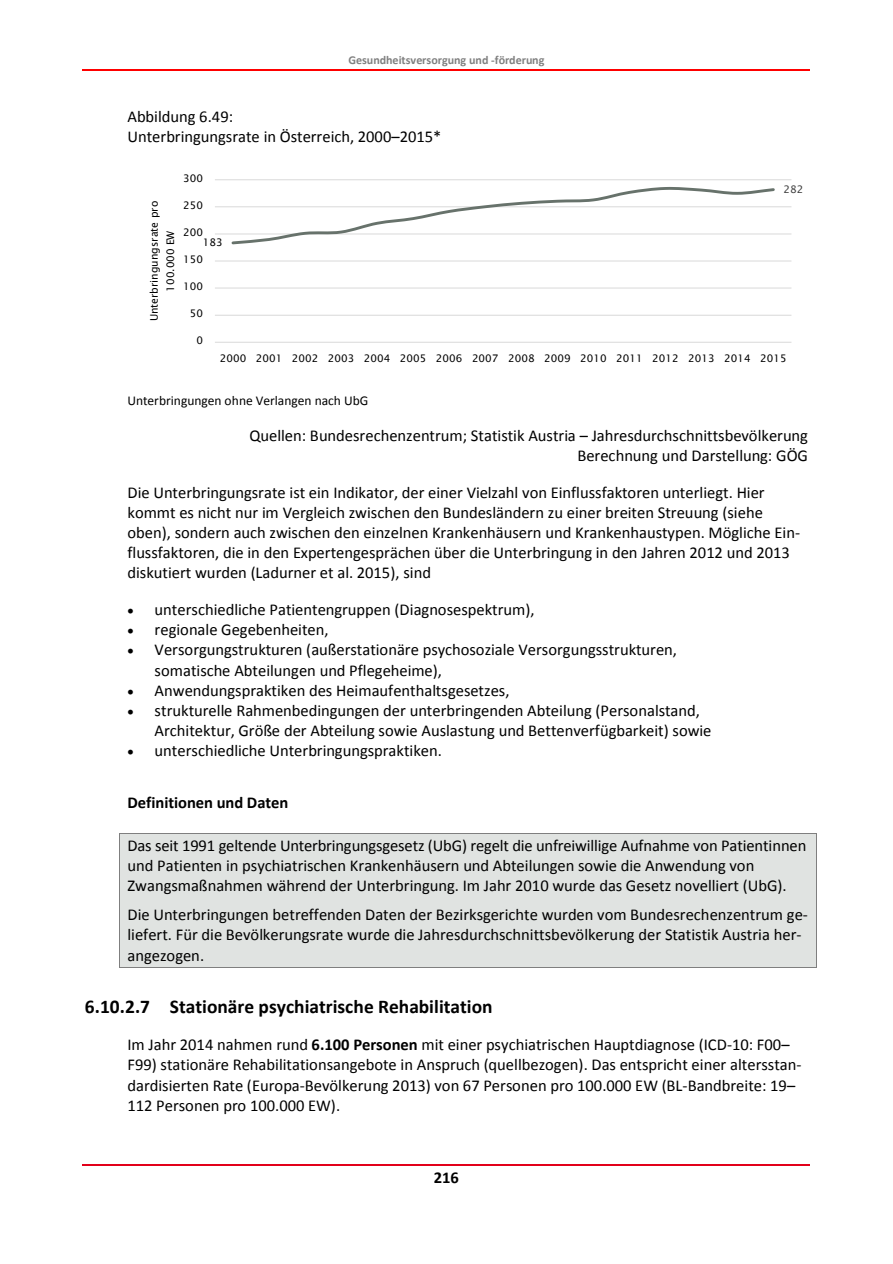
<style>
.page{position:relative;width:893px;height:1264px;background:#fff}
.page>*{position:absolute;margin:0;border:0;box-sizing:border-box;transform-origin:0 0}
.t1{font:700 19.5px "Calibri";color:#000}
.t2{font:16.5px/20.1px "Calibri";color:#000}
.t3{font:700 16.5px "Calibri";color:#000}
.t4{font:13.5px "Calibri";color:#000}
.t5{font:700 12px "Calibri";color:#808080}
.t6{font:10.5px/16.2px "Lucida Sans Unicode";letter-spacing:.005em;color:#000;text-align:center}
.t7{font:10.5px "Lucida Sans Unicode";color:#404040}
.s1{font-weight:700}
</style>
<div class="page">
<hr style="left:83px;top:69px;width:727px;height:2px;background:#f00">
<hr style="left:83px;top:1164px;width:727px;height:1px;background:#e2001a">
<div style="left:119px;top:833px;width:697px;height:22px;background:#e0e3e1"></div>
<hr style="left:119px;top:832px;width:697px;height:1px;background:#7f7f7f">
<div style="left:119px;top:855px;width:697px;height:20px;background:#e0e3e1"></div>
<div style="left:119px;top:875px;width:697px;height:20px;background:#e0e3e1"></div>
<div style="left:119px;top:895px;width:697px;height:29px;background:#e0e3e1"></div>
<div style="left:119px;top:924px;width:697px;height:20px;background:#e0e3e1"></div>
<div style="left:119px;top:944px;width:697px;height:22px;background:#e0e3e1"></div>
<hr style="left:119px;top:966px;width:697px;height:1px;background:#7f7f7f">
<svg style="left:119px;top:832px;width:1px;height:134px"></svg>
<svg style="left:816px;top:833px;width:1px;height:134px"></svg>
<hr style="left:215px;top:315px;width:576px;height:1px;background:#d9d9d9">
<hr style="left:215px;top:287px;width:576px;height:1px;background:#d9d9d9">
<hr style="left:215px;top:260px;width:576px;height:1px;background:#d9d9d9">
<hr style="left:215px;top:233px;width:576px;height:1px;background:#d9d9d9">
<hr style="left:215px;top:206px;width:576px;height:1px;background:#d9d9d9">
<hr style="left:215px;top:179px;width:576px;height:1px;background:#d9d9d9">
<hr style="left:215px;top:342px;width:576px;height:1px;background:#d9d9d9">
<svg style="left:230px;top:186px;width:547px;height:59px"></svg>
<p class="t5" style="left:348px;top:55px;width:198px">Gesundheitsversorgung und -förderung</p>
<p class="t2" style="left:127px;top:108px;width:315px">Abbildung 6.49:<br>Unterbringungsrate in Österreich, 2000–2015*</p>
<p class="t6" style="left:145px;top:321px;width:122px;rotate:-90deg">Unterbringungsrate pro<br>100.000 EW</p>
<p class="t6" style="left:183px;top:169px;width:21px">300</p>
<p class="t6" style="left:183px;top:196px;width:21px">250</p>
<p class="t6" style="left:183px;top:223px;width:21px">200</p>
<p class="t6" style="left:203px;top:233px;width:21px">183</p>
<p class="t6" style="left:183px;top:250px;width:21px">150</p>
<p class="t6" style="left:183px;top:277px;width:21px">100</p>
<p class="t6" style="left:190px;top:304px;width:15px">50</p>
<p class="t6" style="left:196px;top:331px;width:8px">0</p>
<p class="t7" style="left:784px;top:182px;width:21px">282</p>
<p class="t6" style="left:220px;top:349px;width:28px">2000</p>
<p class="t6" style="left:256px;top:349px;width:28px">2001</p>
<p class="t6" style="left:292px;top:349px;width:28px">2002</p>
<p class="t6" style="left:328px;top:349px;width:28px">2003</p>
<p class="t6" style="left:364px;top:349px;width:28px">2004</p>
<p class="t6" style="left:400px;top:349px;width:28px">2005</p>
<p class="t6" style="left:436px;top:349px;width:28px">2006</p>
<p class="t6" style="left:472px;top:349px;width:28px">2007</p>
<p class="t6" style="left:508px;top:349px;width:28px">2008</p>
<p class="t6" style="left:544px;top:349px;width:28px">2009</p>
<p class="t6" style="left:580px;top:349px;width:28px">2010</p>
<p class="t6" style="left:616px;top:349px;width:28px">2011</p>
<p class="t6" style="left:652px;top:349px;width:28px">2012</p>
<p class="t6" style="left:688px;top:349px;width:28px">2013</p>
<p class="t6" style="left:724px;top:349px;width:28px">2014</p>
<p class="t6" style="left:760px;top:349px;width:28px">2015</p>
<p class="t4" style="left:127px;top:395px;width:242px">Unterbringungen ohne Verlangen nach UbG</p>
<p class="t2" style="left:249px;top:427px;width:560px;text-align:right">Quellen: Bundesrechenzentrum; Statistik Austria – Jahresdurchschnittsbevölkerung<br>Berechnung und Darstellung: GÖG</p>
<p class="t2" style="left:127px;top:483px;width:674px">Die Unterbringungsrate ist ein Indikator, der einer Vielzahl von Einflussfaktoren unterliegt. Hier kommt es nicht nur im Vergleich zwischen den Bundesländern zu einer breiten Streuung (siehe oben), sondern auch zwischen den einzelnen Krankenhäusern und Krankenhaustypen. Mögliche Ein&shy;flussfaktoren, die in den Expertengesprächen über die Unterbringung in den Jahren 2012 und 2013 diskutiert wurden (Ladurner et al. 2015), sind</p>
<p class="t2" style="left:128px;top:601px;width:408px">• unterschiedliche Patientengruppen (Diagnosespektrum),</p>
<p class="t2" style="left:128px;top:621px;width:203px">• regionale Gegebenheiten,</p>
<p class="t2" style="left:155px;top:641px;width:524px;text-indent:-27px">• Versorgungstrukturen (außerstationäre psychosoziale Versorgungsstrukturen, somatische Abteilungen und Pflegeheime),</p>
<p class="t2" style="left:128px;top:681px;width:383px">• Anwendungspraktiken des Heimaufenthaltsgesetzes,</p>
<p class="t2" style="left:155px;top:701px;width:558px;text-indent:-27px">• strukturelle Rahmenbedingungen der unterbringenden Abteilung (Personalstand,<br>Architektur, Größe der Abteilung sowie Auslastung und Bettenverfügbarkeit) sowie</p>
<p class="t2" style="left:128px;top:742px;width:316px">• unterschiedliche Unterbringungspraktiken.</p>
<p class="t3" style="left:127px;top:795px;width:162px">Definitionen und Daten</p>
<p class="t2" style="left:127px;top:836px;width:681px">Das seit 1991 geltende Unterbringungsgesetz (UbG) regelt die unfreiwillige Aufnahme von Patientinnen und Patienten in psychiatrischen Krankenhäusern und Abteilungen sowie die Anwendung von<br>Zwangsmaßnahmen während der Unterbringung. Im Jahr 2010 wurde das Gesetz novelliert (UbG).</p>
<p class="t2" style="left:127px;top:905px;width:682px">Die Unterbringungen betreffenden Daten der Bezirksgerichte wurden vom Bundesrechenzentrum ge&shy;liefert. Für die Bevölkerungsrate wurde die Jahresdurchschnittsbevölkerung der Statistik Austria her&shy;angezogen.</p>
<h4 class="t1" style="left:85px;top:997px;width:409px">6.10.2.7 Stationäre psychiatrische Rehabilitation</h4>
<p class="t2" style="left:127px;top:1035px;width:676px">Im Jahr 2014 nahmen rund <span class="s1">6.100 Personen</span> mit einer psychiatrischen Hauptdiagnose (ICD-10: F00– F99) stationäre Rehabilitationsangebote in Anspruch (quellbezogen). Das entspricht einer altersstan&shy;dardisierten Rate (Europa-Bevölkerung 2013) von 67 Personen pro 100.000 EW (BL-Bandbreite: 19– 112 Personen pro 100.000 EW).</p>
<p class="t3" style="left:434px;top:1170px;width:27px">216</p>
</div>
